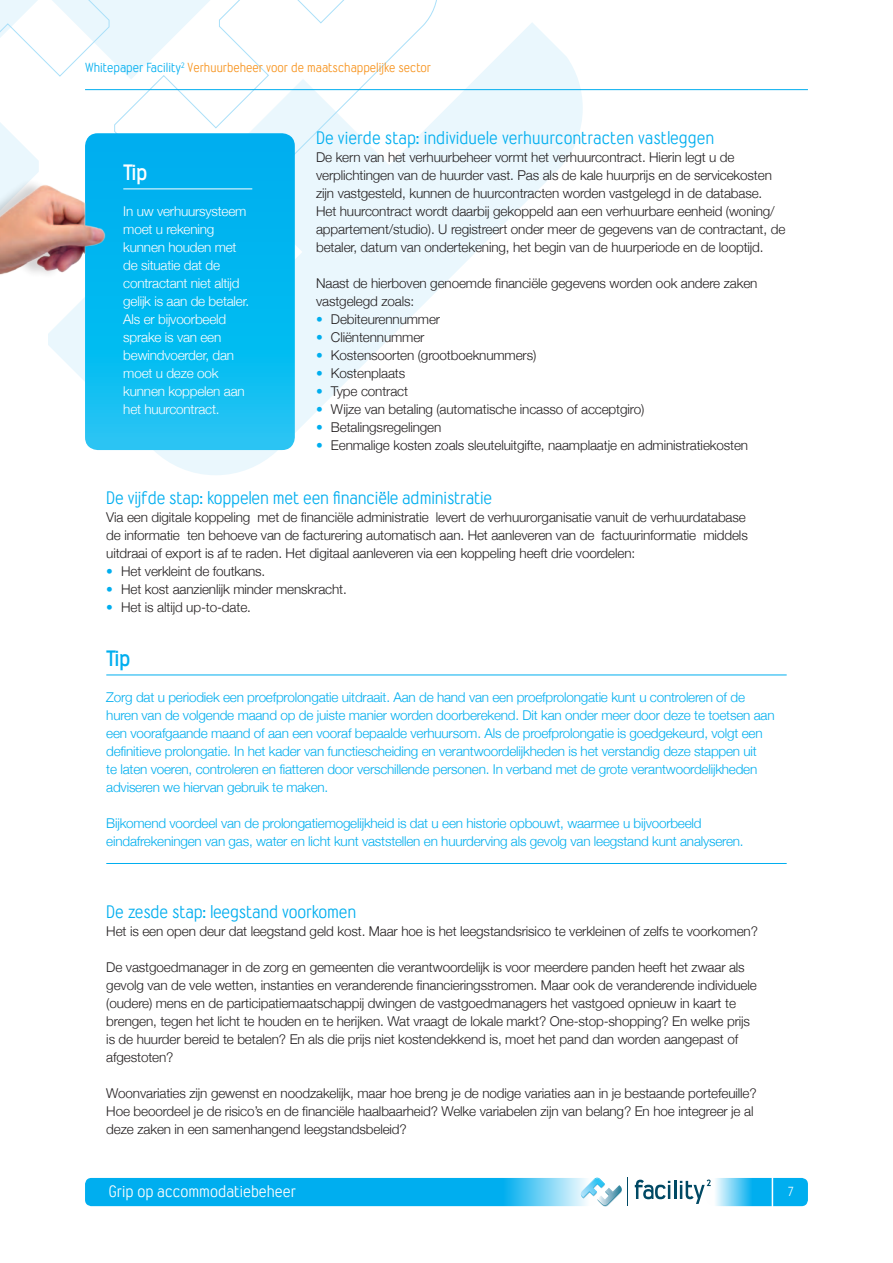
<style>
.page{position:relative;width:893px;height:1263px;background:#fff}
.page>*{position:absolute;margin:0;border:0;box-sizing:border-box;transform-origin:0 0}
.t1{font:700 19.5px "Wyvern";color:#fff}
.t2{font:700 19.5px "Wyvern";color:#00aeef}
.t3{font:16.5px "Wyvern";letter-spacing:-.01em;color:#00aeef}
.t4{font:15px "Wyvern";color:#fff}
.t5{font:300 13.5px/18px "Helvetica Neue";letter-spacing:-.01em;color:#231f20}
.t6{font:300 13.5px/18px "Helvetica Neue";letter-spacing:-.015em;color:#00aeef}
.t7{font:300 13.5px/18px "Helvetica Neue";letter-spacing:-.015em;color:#fff}
.t8{font:12px "Wyvern";color:#f7931d}
.t9{font:12px "Wyvern";color:#fff}
.s1{color:#00aeef}
</style>
<div class="page">
<svg style="left:85px;top:1178px;width:513px;height:28px;background:#11b3f0"></svg>
<svg style="left:706px;top:1178px;width:102px;height:28px;background:#3dc1f2"></svg>
<svg style="left:635px;top:1179px;width:76px;height:25px"></svg>
<svg style="left:581px;top:1177px;width:47px;height:30px"></svg>
<svg style="left:48px;top:23px;width:535px;height:452px"></svg>
<svg style="left:0;top:0;width:438px;height:211px"></svg>
<hr style="left:772px;top:1167px;width:1px;height:44px;background:#fff">
<hr style="left:85px;top:89px;width:723px;height:1px;background:#00aeef">
<svg style="left:85px;top:133px;width:210px;height:317px;background:#09b9f0"></svg>
<img style="left:0;top:171px;width:116px;height:123px">
<hr style="left:123px;top:189px;width:129px;height:1px;background:#fff">
<hr style="left:106px;top:675px;width:681px;height:1px;background:#00aeef">
<hr style="left:106px;top:863px;width:681px;height:1px;background:#00aeef">
<p class="t8" style="left:85px;top:60px;width:348px"><span class="s1">Whitepaper Facility</span><sup>2</sup> Verhuurbeheer voor de maatschappelijke sector</p>
<h1 class="t1" style="left:123px;top:159px;width:26px">Tip</h1>
<p class="t7" style="left:123px;top:201px;width:127px">In uw verhuursysteem moet u rekening kunnen houden met de situatie dat de contractant niet altijd gelijk is aan de betaler.<br>Als er bijvoorbeeld sprake is van een bewindvoerder, dan moet u deze ook kunnen koppelen aan het huurcontract.</p>
<p class="t3" style="left:316px;top:128px;width:400px">De vierde stap: individuele verhuurcontracten vastleggen</p>
<p class="t5" style="left:316px;top:147px;width:471px">De kern van het verhuurbeheer vormt het verhuurcontract. Hierin legt u de verplichtingen van de huurder vast. Pas als de kale huurprijs en de servicekosten zijn vastgesteld, kunnen de huurcontracten worden vastgelegd in de database.<br>Het huurcontract wordt daarbij gekoppeld aan een verhuurbare eenheid (woning/ appartement/studio). U registreert onder meer de gegevens van de contractant, de betaler, datum van ondertekening, het begin van de huurperiode en de looptijd.</p>
<p class="t5" style="left:316px;top:273px;width:443px">Naast de hierboven genoemde financiële gegevens worden ook andere zaken vastgelegd zoals:</p>
<p class="t5" style="left:316px;top:309px;width:126px"><span class="s1">•</span> Debiteurennummer</p>
<p class="t5" style="left:316px;top:327px;width:110px"><span class="s1">•</span> Cliëntennummer</p>
<p class="t5" style="left:316px;top:345px;width:222px"><span class="s1">•</span> Kostensoorten (grootboeknummers)</p>
<p class="t5" style="left:316px;top:363px;width:91px"><span class="s1">•</span> Kostenplaats</p>
<p class="t5" style="left:316px;top:381px;width:94px"><span class="s1">•</span> Type contract</p>
<p class="t5" style="left:316px;top:399px;width:330px"><span class="s1">•</span> Wijze van betaling (automatische incasso of acceptgiro)</p>
<p class="t5" style="left:316px;top:417px;width:127px"><span class="s1">•</span> Betalingsregelingen</p>
<p class="t5" style="left:316px;top:435px;width:434px"><span class="s1">•</span> Eenmalige kosten zoals sleuteluitgifte, naamplaatje en administratiekosten</p>
<p class="t3" style="left:106px;top:488px;width:388px">De vijfde stap: koppelen met een financiële administratie</p>
<p class="t5" style="left:106px;top:507px;width:643px">Via een digitale koppeling met de financiële administratie levert de verhuurorganisatie vanuit de verhuurdatabase de informatie ten behoeve van de facturering automatisch aan. Het aanleveren van de factuurinformatie middels uitdraai of export is af te raden. Het digitaal aanleveren via een koppeling heeft drie voordelen:</p>
<p class="t5" style="left:106px;top:561px;width:161px"><span class="s1">•</span> Het verkleint de foutkans.</p>
<p class="t5" style="left:106px;top:579px;width:242px"><span class="s1">•</span> Het kost aanzienlijk minder menskracht.</p>
<p class="t5" style="left:106px;top:597px;width:146px"><span class="s1">•</span> Het is altijd up-to-date.</p>
<h1 class="t2" style="left:106px;top:645px;width:26px">Tip</h1>
<p class="t6" style="left:106px;top:687px;width:670px">Zorg dat u periodiek een proefprolongatie uitdraait. Aan de hand van een proefprolongatie kunt u controleren of de huren van de volgende maand op de juiste manier worden doorberekend. Dit kan onder meer door deze te toetsen aan een voorafgaande maand of aan een vooraf bepaalde verhuursom. Als de proefprolongatie is goedgekeurd, volgt een definitieve prolongatie. In het kader van functiescheiding en verantwoordelijkheden is het verstandig deze stappen uit<br>te laten voeren, controleren en fiatteren door verschillende personen. In verband met de grote verantwoordelijkheden adviseren we hiervan gebruik te maken.</p>
<p class="t6" style="left:106px;top:813px;width:639px">Bijkomend voordeel van de prolongatiemogelijkheid is dat u een historie opbouwt, waarmee u bijvoorbeeld eindafrekeningen van gas, water en licht kunt vaststellen en huurderving als gevolg van leegstand kunt analyseren.</p>
<p class="t3" style="left:106px;top:902px;width:251px">De zesde stap: leegstand voorkomen</p>
<p class="t5" style="left:106px;top:921px;width:653px">Het is een open deur dat leegstand geld kost. Maar hoe is het leegstandsrisico te verkleinen of zelfs te voorkomen?</p>
<p class="t5" style="left:106px;top:957px;width:652px">De vastgoedmanager in de zorg en gemeenten die verantwoordelijk is voor meerdere panden heeft het zwaar als gevolg van de vele wetten, instanties en veranderende financieringsstromen. Maar ook de veranderende individuele (oudere) mens en de participatiemaatschappij dwingen de vastgoedmanagers het vastgoed opnieuw in kaart te brengen, tegen het licht te houden en te herijken. Wat vraagt de lokale markt? One-stop-shopping? En welke prijs is de huurder bereid te betalen? En als die prijs niet kostendekkend is, moet het pand dan worden aangepast of afgestoten?</p>
<p class="t5" style="left:106px;top:1083px;width:652px">Woonvariaties zijn gewenst en noodzakelijk, maar hoe breng je de nodige variaties aan in je bestaande portefeuille?<br>Hoe beoordeel je de risico’s en de financiële haalbaarheid? Welke variabelen zijn van belang? En hoe integreer je al deze zaken in een samenhangend leegstandsbeleid?</p>
<p class="t4" style="left:109px;top:1183px;width:189px">Grip op accommodatiebeheer</p>
<p class="t9" style="left:788px;top:1185px;width:7px">7</p>
</div>
